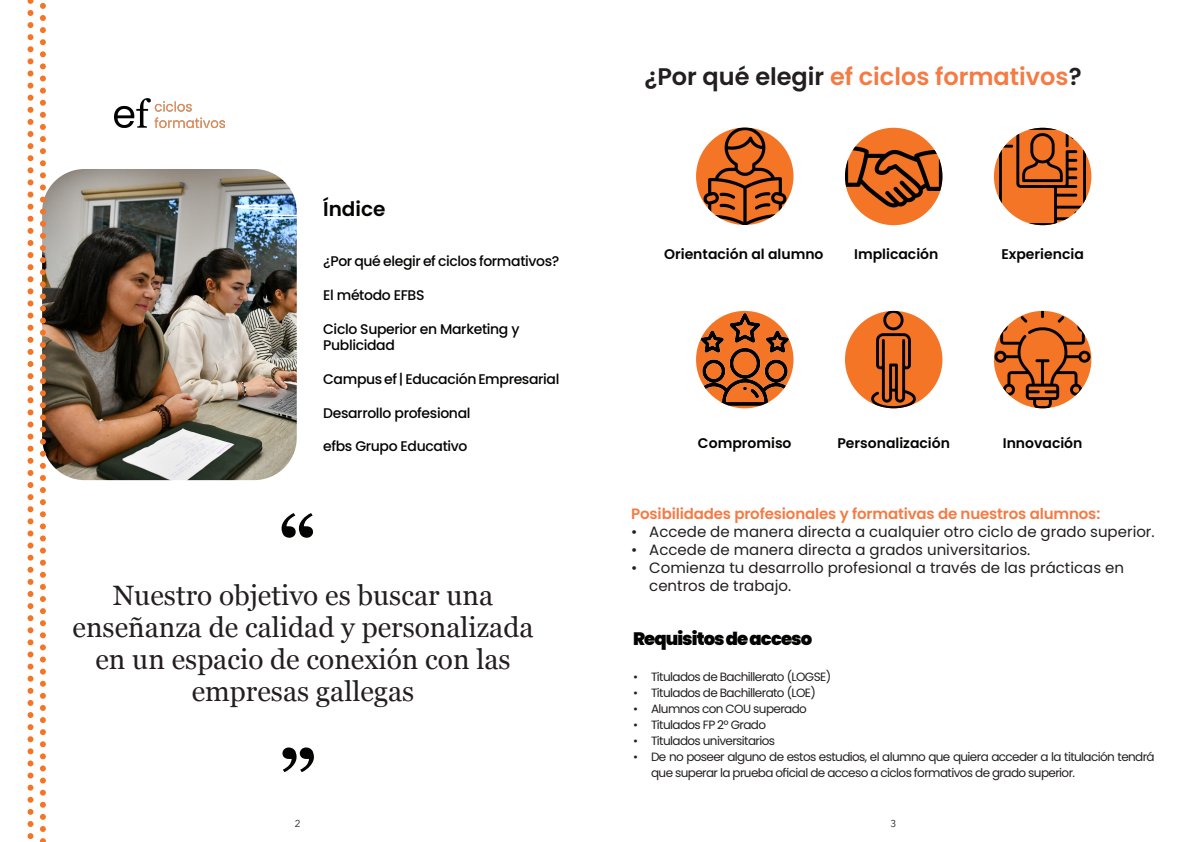
<style>
.page{position:relative;width:1191px;height:842px;background:#fff}
.page>*{position:absolute;margin:0;border:0;box-sizing:border-box;transform-origin:0 0}
.t1{font:700 72px "Georgia";color:#040503}
.t2{font:28px/32px "Georgia";color:#231f20;text-align:center}
.t3{font:600 24px "Poppins";color:#f47b44}
.t4{font:600 20px "Poppins";color:#040503}
.t5{font:900 18px "Poppins";letter-spacing:-.05em;color:#040503}
.t6{font:15px/18px "Poppins";color:#231f20}
.t7{font:600 15px "Poppins";letter-spacing:-.01em;color:#f47b44}
.t8{font:500 14px/16.8px "Poppins";letter-spacing:-.025em;color:#040503}
.t9{font:600 14px "Poppins";color:#040503}
.t10{font:12px/16px "Poppins";letter-spacing:-.05em;color:#231f20}
.t11{font:10px "Avenir Next";color:#231f20}
.s1{color:#231f20}
</style>
<div class="page">
<img style="left:696px;top:128px;width:97px;height:97px;border-radius:49px">
<img style="left:994px;top:311px;width:97px;height:97px;border-radius:49px">
<img style="left:845px;top:128px;width:97px;height:97px;border-radius:49px">
<img style="left:994px;top:128px;width:97px;height:97px;border-radius:49px">
<img style="left:696px;top:311px;width:97px;height:97px;border-radius:49px">
<img style="left:845px;top:311px;width:97px;height:97px;border-radius:49px">
<img style="left:46px;top:169px;width:251px;height:311px">
<svg style="left:40px;top:2px;width:6px;height:840px"></svg>
<svg style="left:27px;top:0;width:6px;height:840px"></svg>
<img style="left:115px;top:99px;width:109px;height:29px">
<p class="t4" style="left:323px;top:197px;width:64px">Índice</p>
<p class="t8" style="left:323px;top:253px;width:238px">¿Por qué elegir ef ciclos formativos?</p>
<p class="t8" style="left:323px;top:287px;width:103px">El método EFBS</p>
<p class="t8" style="left:323px;top:320px;width:198px">Ciclo Superior en Marketing y<br>Publicidad</p>
<p class="t8" style="left:323px;top:371px;width:238px">Campus ef | Educación Empresarial</p>
<p class="t8" style="left:323px;top:404px;width:149px">Desarrollo profesional</p>
<p class="t8" style="left:323px;top:438px;width:146px">efbs Grupo Educativo</p>
<p class="t1" style="left:279px;top:487px;width:39px">“</p>
<p class="t2" style="left:72px;top:578px;width:462px">Nuestro objetivo es buscar una enseñanza de calidad y personalizada en un espacio de conexión con las empresas gallegas</p>
<p class="t1" style="left:279px;top:722px;width:39px">”</p>
<p class="t3" style="left:644px;top:63px;width:439px"><span class="s1">¿Por qué elegir</span> ef ciclos formativos<span class="s1">?</span></p>
<p class="t9" style="left:664px;top:246px;width:161px">Orientación al alumno</p>
<p class="t9" style="left:854px;top:246px;width:86px">Implicación</p>
<p class="t9" style="left:1001px;top:246px;width:84px">Experiencia</p>
<p class="t9" style="left:698px;top:435px;width:95px">Compromiso</p>
<p class="t9" style="left:837px;top:435px;width:114px">Personalización</p>
<p class="t9" style="left:1002px;top:435px;width:81px">Innovación</p>
<p class="t7" style="left:631px;top:505px;width:470px">Posibilidades profesionales y formativas de nuestros alumnos:</p>
<p class="t6" style="left:631px;top:523px;width:525px">• Accede de manera directa a cualquier otro ciclo de grado superior.</p>
<p class="t6" style="left:631px;top:541px;width:400px">• Accede de manera directa a grados universitarios.</p>
<p class="t6" style="left:649px;top:559px;width:476px;text-indent:-18px">• Comienza tu desarrollo profesional a través de las prácticas en centros de trabajo.</p>
<p class="t5" style="left:633px;top:629px;width:181px">Requisitos de acceso</p>
<p class="t10" style="left:633px;top:669px;width:199px">• Titulados de Bachillerato (LOGSE)</p>
<p class="t10" style="left:633px;top:685px;width:184px">• Titulados de Bachillerato (LOE)</p>
<p class="t10" style="left:633px;top:701px;width:175px">• Alumnos con COU superado</p>
<p class="t10" style="left:633px;top:717px;width:135px">• Titulados FP 2º Grado</p>
<p class="t10" style="left:633px;top:733px;width:144px">• Titulados universitarios</p>
<p class="t10" style="left:651px;top:749px;width:505px;text-indent:-18px">• De no poseer alguno de estos estudios, el alumno que quiera acceder a la titulación tendrá que superar la prueba oficial de acceso a ciclos formativos de grado superior.</p>
<p class="t11" style="left:295px;top:815px;width:7px">2</p>
<p class="t11" style="left:890px;top:815px;width:7px">3</p>
</div>
